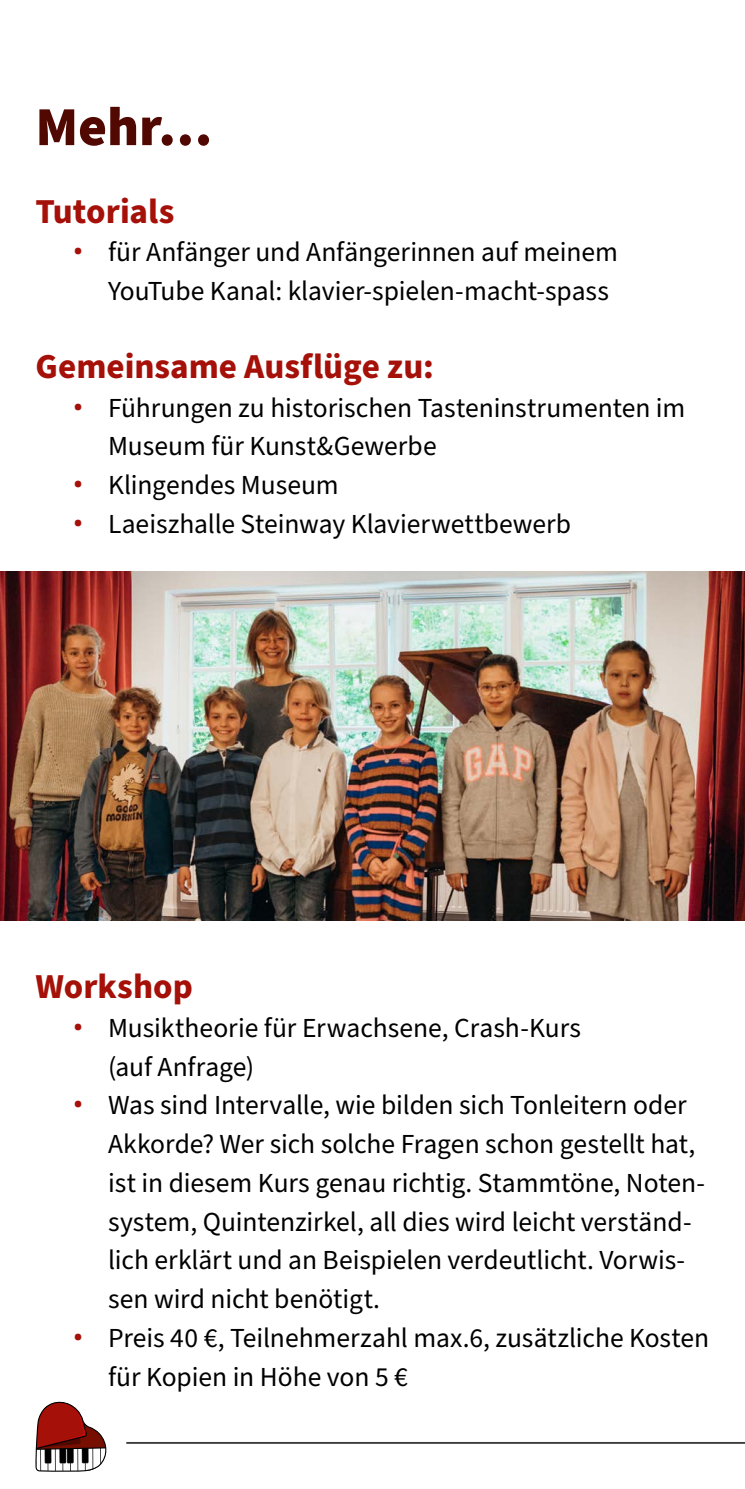
<style>
.page{position:relative;width:745px;height:1489px;background:#fff}
.page>*{position:absolute;margin:0;border:0;box-sizing:border-box;transform-origin:0 0}
.t1{font:900 55px "Source Sans Pro";color:#500800}
.t2{font:700 35px "Source Sans Pro";color:#a51008}
.t3{font:27.5px/38.8px "Source Sans Pro";letter-spacing:-.005em;color:#000}
.s1{font-family:"Roboto";font-weight:700;color:#a51008}
</style>
<div class="page">
<img style="left:0;top:571px;width:744px;height:349px">
<hr style="left:126px;top:1441px;width:618px;height:2px;background:#3c3c3b">
<svg style="left:35px;top:1401px;width:72px;height:70px"></svg>
<h1 class="t1" style="left:35px;top:89px;width:178px">Mehr…</h1>
<p class="t2" style="left:35px;top:187px;width:140px">Tutorials</p>
<p class="t3" style="left:108px;top:234px;width:511px;text-indent:-35px"><span class="s1">•</span> für Anfänger und Anfängerinnen auf meinem<br>YouTube Kanal: klavier-spielen-macht-spass</p>
<p class="t2" style="left:35px;top:342px;width:400px">Gemeinsame Ausflüge zu:</p>
<p class="t3" style="left:108px;top:389px;width:578px;text-indent:-35px"><span class="s1">•</span> Führungen zu historischen Tasteninstrumenten im<br>Museum für Kunst&amp;Gewerbe</p>
<p class="t3" style="left:73px;top:466px;width:267px"><span class="s1">•</span> Klingendes Museum</p>
<p class="t3" style="left:73px;top:505px;width:499px"><span class="s1">•</span> Laeiszhalle Steinway Klavierwettbewerb</p>
<p class="t2" style="left:35px;top:962px;width:159px">Workshop</p>
<p class="t3" style="left:108px;top:1009px;width:474px;text-indent:-35px"><span class="s1">•</span> Musiktheorie für Erwachsene, Crash-Kurs (auf Anfrage)</p>
<p class="t3" style="left:108px;top:1086px;width:598px;text-indent:-35px"><span class="s1">•</span> Was sind Intervalle, wie bilden sich Tonleitern oder Akkorde? Wer sich solche Fragen schon gestellt hat, ist in diesem Kurs genau richtig. Stammtöne, Noten&shy;system, Quintenzirkel, all dies wird leicht verständ&shy;lich erklärt und an Beispielen verdeutlicht. Vorwis&shy;sen wird nicht benötigt.</p>
<p class="t3" style="left:108px;top:1319px;width:602px;text-indent:-35px"><span class="s1">•</span> Preis 40 €, Teilnehmerzahl max.6, zusätzliche Kosten für Kopien in Höhe von 5 €</p>
</div>
